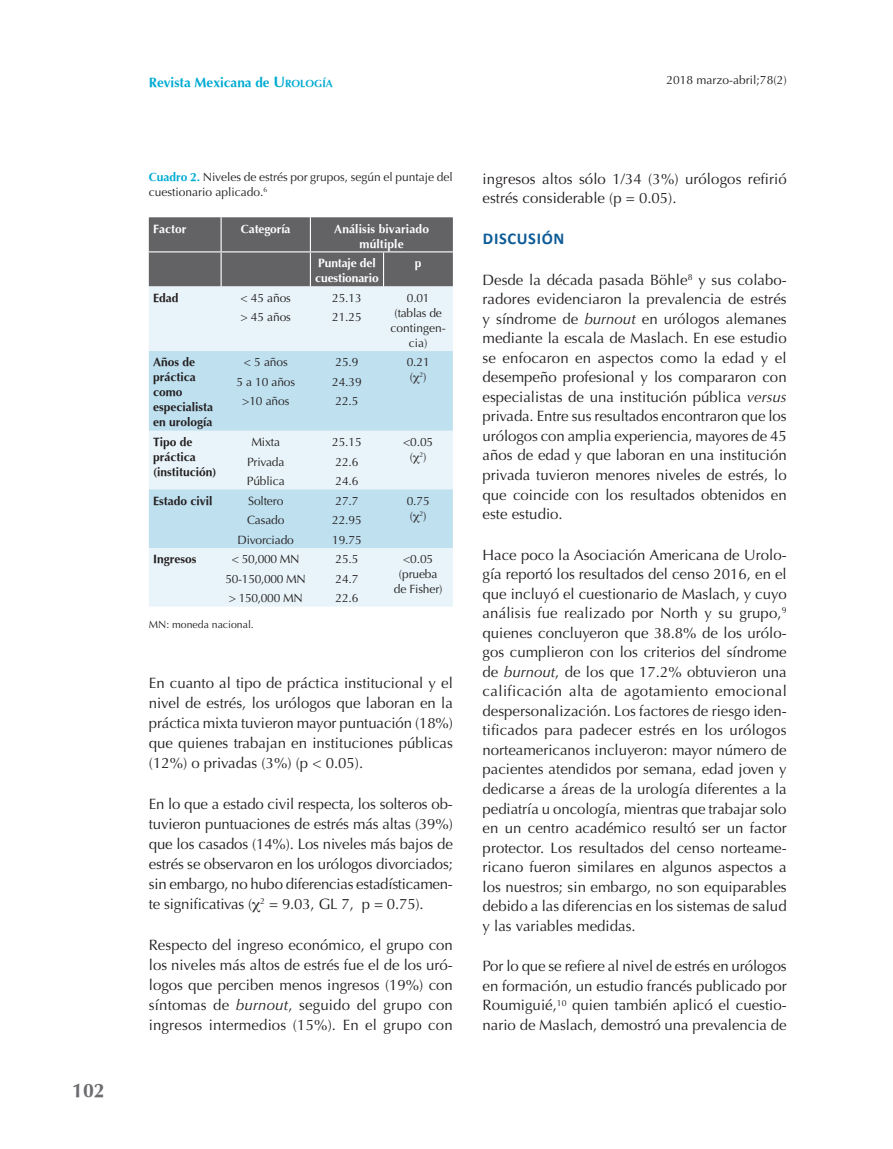
<style>
.page{position:relative;width:893px;height:1149px;background:#fff}
.page>*{position:absolute;margin:0;border:0;box-sizing:border-box;transform-origin:0 0}
.t1{font:700 19.5px "Optima";color:#6c6d70}
.Título_1{font:700 16.5px "Calibri";letter-spacing:.04em;color:#0d5b96}
.Texto{font:15px/19.5px "Optima";color:#231f20;text-align:justify}
.t2{font:700 13.5px "Optima";color:#00abd2}
.Cuadro{font:12px/15px "Optima";letter-spacing:-.01em;color:#231f20}
.Cuadro-2{font:700 12px/15px "Optima";color:#231f20;text-align:justify}
.Cuadro-3{font:700 12px "Optima";letter-spacing:-.005em;color:#fff}
.Cuadro_texto_abajo{font:10.5px "Optima";color:#231f20}
.s1{font-size:15px}
.s2{font-size:10.5px}
.s3{font-weight:700;color:#00abd2}
.s4{font-style:italic}
</style>
<div class="page">
<div style="left:149px;top:217px;width:304px;height:69px;background:#636366"></div>
<div style="left:149px;top:286px;width:304px;height:320px;background:#e8f4f9"></div>
<svg style="left:149px;top:351px;width:304px;height:197px;background:#cbe5f1"></svg>
<hr style="left:221px;top:217px;width:1px;height:34px;background:#fff">
<hr style="left:310px;top:217px;width:1px;height:34px;background:#fff">
<hr style="left:149px;top:251px;width:72px;height:1px;background:#fff">
<hr style="left:221px;top:251px;width:89px;height:1px;background:#fff">
<hr style="left:221px;top:252px;width:1px;height:34px;background:#fff">
<hr style="left:310px;top:251px;width:74px;height:1px;background:#fff">
<hr style="left:310px;top:252px;width:1px;height:34px;background:#fff">
<hr style="left:384px;top:251px;width:69px;height:1px;background:#fff">
<hr style="left:383px;top:252px;width:1px;height:34px;background:#fff">
<svg style="left:413px;top:375px;width:6px;height:9px"></svg>
<svg style="left:413px;top:455px;width:6px;height:8px"></svg>
<svg style="left:413px;top:514px;width:6px;height:8px"></svg>
<h1 class="t1" style="left:72px;top:1079px;width:34px">102</h1>
<p class="t2" style="left:149px;top:74px;width:186px">Revista Mexicana de <span class="s1">U</span><span class="s2">ROLOGÍA</span></p>
<p class="Cuadro" style="left:667px;top:72px;width:122px">2018 marzo-abril;78(2)</p>
<p class="Cuadro" style="left:149px;top:170px;width:306px"><span class="s3">Cuadro 2.</span> Niveles de estrés por grupos, según el puntaje del cuestionario aplicado.<sup>6</sup></p>
<p class="Cuadro-3" style="left:153px;top:221px;width:35px">Factor</p>
<p class="Cuadro-3" style="left:241px;top:221px;width:51px">Categoría</p>
<p class="Cuadro-3" style="left:334px;top:221px;width:96px">Análisis bivariado</p>
<p class="Cuadro-3" style="left:360px;top:236px;width:46px">múltiple</p>
<p class="Cuadro-3" style="left:318px;top:256px;width:59px">Puntaje del</p>
<p class="Cuadro-3" style="left:315px;top:271px;width:65px">cuestionario</p>
<p class="Cuadro-3" style="left:415px;top:256px;width:8px">p</p>
<p class="Cuadro-2" style="left:153px;top:290px;width:27px">Edad</p>
<p class="Cuadro" style="left:241px;top:290px;width:52px">&lt; 45 años</p>
<p class="Cuadro" style="left:332px;top:290px;width:31px">25.13</p>
<p class="Cuadro" style="left:407px;top:290px;width:24px">0.01</p>
<p class="Cuadro" style="left:391px;top:305px;width:57px;text-align:center">(tablas de contingen&shy;cia)</p>
<p class="Cuadro" style="left:241px;top:310px;width:52px">&gt; 45 años</p>
<p class="Cuadro" style="left:332px;top:310px;width:31px">21.25</p>
<p class="Cuadro-2" style="left:153px;top:355px;width:44px">Años de práctica como</p>
<p class="Cuadro-2" style="left:153px;top:400px;width:62px">especialista en urología</p>
<p class="Cuadro-2" style="left:153px;top:434px;width:41px">Tipo de</p>
<p class="Cuadro-2" style="left:153px;top:449px;width:44px">práctica</p>
<p class="Cuadro-2" style="left:153px;top:464px;width:65px">(institución)</p>
<p class="Cuadro" style="left:244px;top:355px;width:45px">&lt; 5 años</p>
<p class="Cuadro" style="left:335px;top:355px;width:24px">25.9</p>
<p class="Cuadro" style="left:407px;top:355px;width:24px">0.21</p>
<p class="Cuadro" style="left:410px;top:370px;width:18px">( <sup>2</sup>)</p>
<p class="Cuadro" style="left:236px;top:374px;width:60px">5 a 10 años</p>
<p class="Cuadro" style="left:332px;top:374px;width:31px">24.39</p>
<p class="Cuadro" style="left:242px;top:394px;width:49px">&gt;10 años</p>
<p class="Cuadro" style="left:335px;top:394px;width:24px">22.5</p>
<p class="Cuadro" style="left:251px;top:434px;width:30px">Mixta</p>
<p class="Cuadro" style="left:332px;top:434px;width:31px">25.15</p>
<p class="Cuadro" style="left:403px;top:434px;width:32px">&lt;0.05</p>
<p class="Cuadro" style="left:410px;top:449px;width:18px">( <sup>2</sup>)</p>
<p class="Cuadro" style="left:247px;top:454px;width:39px">Privada</p>
<p class="Cuadro" style="left:335px;top:454px;width:24px">22.6</p>
<p class="Cuadro" style="left:247px;top:473px;width:39px">Pública</p>
<p class="Cuadro" style="left:335px;top:473px;width:24px">24.6</p>
<p class="Cuadro-2" style="left:153px;top:493px;width:61px">Estado civil</p>
<p class="Cuadro" style="left:248px;top:493px;width:37px">Soltero</p>
<p class="Cuadro" style="left:335px;top:493px;width:24px">27.7</p>
<p class="Cuadro" style="left:407px;top:493px;width:24px">0.75</p>
<p class="Cuadro" style="left:410px;top:508px;width:18px">( <sup>2</sup>)</p>
<p class="Cuadro" style="left:247px;top:512px;width:39px">Casado</p>
<p class="Cuadro" style="left:332px;top:512px;width:31px">22.95</p>
<p class="Cuadro" style="left:238px;top:532px;width:58px">Divorciado</p>
<p class="Cuadro" style="left:332px;top:532px;width:31px">19.75</p>
<p class="Cuadro-2" style="left:153px;top:551px;width:45px">Ingresos</p>
<p class="Cuadro" style="left:232px;top:551px;width:69px">&lt; 50,000 MN</p>
<p class="Cuadro" style="left:335px;top:551px;width:24px">25.5</p>
<p class="Cuadro" style="left:403px;top:551px;width:32px">&lt;0.05</p>
<p class="Cuadro" style="left:399px;top:566px;width:40px">(prueba</p>
<p class="Cuadro" style="left:394px;top:581px;width:50px">de Fisher)</p>
<p class="Cuadro" style="left:226px;top:571px;width:82px">50-150,000 MN</p>
<p class="Cuadro" style="left:335px;top:571px;width:24px">24.7</p>
<p class="Cuadro" style="left:229px;top:590px;width:76px">&gt; 150,000 MN</p>
<p class="Cuadro" style="left:335px;top:590px;width:24px">22.6</p>
<p class="Cuadro_texto_abajo" style="left:149px;top:617px;width:107px">MN: moneda nacional.</p>
<p class="Texto" style="left:149px;top:672px;width:306px;line-height:20px">En cuanto al tipo de práctica institucional y el nivel de estrés, los urólogos que laboran en la práctica mixta tuvieron mayor puntuación (18%) que quienes trabajan en instituciones públicas (12%) o privadas (3%) (p &lt; 0.05).</p>
<p class="Texto" style="left:149px;top:793px;width:306px;line-height:20px">En lo que a estado civil respecta, los solteros ob&shy;tuvieron puntuaciones de estrés más altas (39%) que los casados (14%). Los niveles más bajos de estrés se observaron en los urólogos divorciados; sin embargo, no hubo diferencias estadísticamen&shy;te significativas ( <sup>2</sup> = 9.03, GL 7, p = 0.75).</p>
<p class="Texto" style="left:149px;top:934px;width:306px;line-height:20px">Respecto del ingreso económico, el grupo con los niveles más altos de estrés fue el de los uró&shy;logos que perciben menos ingresos (19%) con síntomas de <span class="s4">burnout</span>, seguido del grupo con ingresos intermedios (15%). En el grupo con</p>
<p class="Texto" style="left:483px;top:169px;width:306px">ingresos altos sólo 1/34 (3%) urólogos refirió estrés considerable (p = 0.05).</p>
<p class="Título_1" style="left:483px;top:228px;width:83px">DISCUSIÓN</p>
<p class="Texto" style="left:483px;top:270px;width:306px">Desde la década pasada Böhle<sup>8</sup> y sus colabo&shy;radores evidenciaron la prevalencia de estrés y síndrome de <span class="s4">burnout</span> en urólogos alemanes mediante la escala de Maslach. En ese estudio se enfocaron en aspectos como la edad y el desempeño profesional y los compararon con especialistas de una institución pública <span class="s4">versus </span>privada. Entre sus resultados encontraron que los urólogos con amplia experiencia, mayores de 45 años de edad y que laboran en una institución privada tuvieron menores niveles de estrés, lo que coincide con los resultados obtenidos en este estudio.</p>
<p class="Texto" style="left:483px;top:545px;width:306px">Hace poco la Asociación Americana de Urolo&shy;gía reportó los resultados del censo 2016, en el que incluyó el cuestionario de Maslach, y cuyo análisis fue realizado por North y su grupo,<sup>9 </sup>quienes concluyeron que 38.8% de los urólo&shy;gos cumplieron con los criterios del síndrome de <span class="s4">burnout</span>, de los que 17.2% obtuvieron una calificación alta de agotamiento emocional despersonalización. Los factores de riesgo iden&shy;tificados para padecer estrés en los urólogos norteamericanos incluyeron: mayor número de pacientes atendidos por semana, edad joven y dedicarse a áreas de la urología diferentes a la pediatría u oncología, mientras que trabajar solo en un centro académico resultó ser un factor protector. Los resultados del censo norteame&shy;ricano fueron similares en algunos aspectos a los nuestros; sin embargo, no son equiparables debido a las diferencias en los sistemas de salud y las variables medidas.</p>
<p class="Texto" style="left:483px;top:956px;width:306px">Por lo que se refiere al nivel de estrés en urólogos en formación, un estudio francés publicado por Roumiguié,<sup>10</sup> quien también aplicó el cuestio&shy;nario de Maslach, demostró una prevalencia de</p>
</div>
